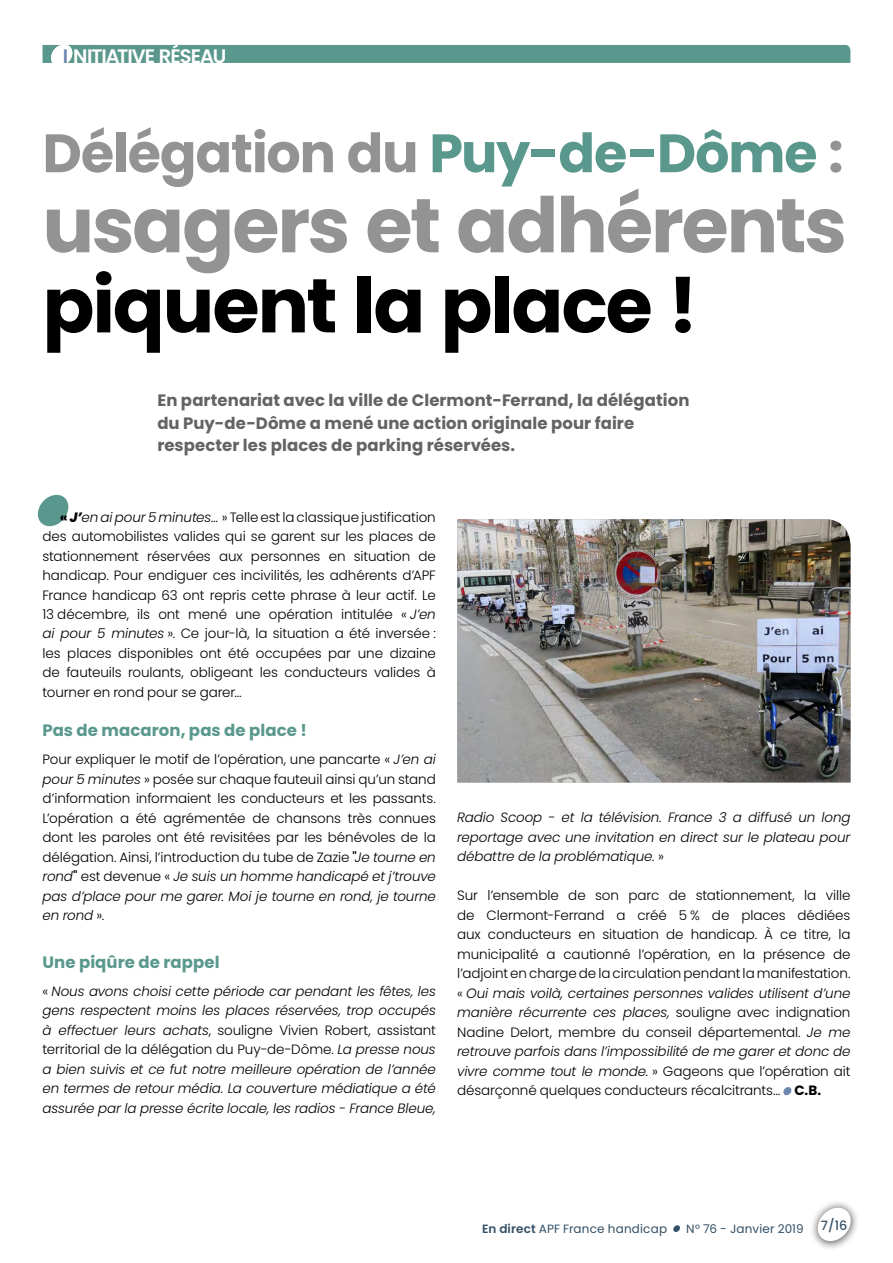
<style>
.page{position:relative;width:893px;height:1263px;background:#fff}
.page>*{position:absolute;margin:0;border:0;box-sizing:border-box;transform-origin:0 0}
.t1{font:700 76.5px "Poppins";letter-spacing:-.025em;color:#939393}
.t2{font:700 76.5px "Poppins";letter-spacing:-.025em;color:#000}
.t3{font:700 54px "Poppins";letter-spacing:-.02em;color:#939393}
.t4{font:600 19.5px "Poppins";letter-spacing:-.055em;color:#fff}
.t5{font:700 16.5px/22.5px "Poppins";letter-spacing:.005em;color:#636363}
.t6{font:700 16.5px "Poppins";letter-spacing:.005em;color:#5a988d}
.t7{font:300 13.5px/19.5px "Poppins";letter-spacing:-.01em;color:#000;text-align:justify}
.t8{font:italic 300 13.5px/19.5px "Poppins";letter-spacing:-.01em;color:#000;text-align:justify}
.t9{font:500 12.9px "Poppins";color:#345066}
.t10{font:12px "Poppins";letter-spacing:.015em;color:#345066}
.s1{color:#6c88b1}
.s2{color:#5a988d}
.s3{font-weight:800}
.s4{font-weight:800;font-style:italic}
.s5{font-style:italic}
.s6{font-weight:500}
.s7{font-style:normal}
.s8{font-weight:700}
.s9{font-weight:600}
</style>
<div class="page">
<div style="left:809px;top:1199px;width:50px;height:51px;background:#000;opacity:.75"></div>
<svg style="left:815px;top:1205px;width:38px;height:38px"></svg>
<svg style="left:673px;top:1225px;width:7px;height:7px"></svg>
<svg style="left:43px;top:44px;width:807px;height:19px;background:#669f95"></svg>
<svg style="left:37px;top:494px;width:32px;height:33px"></svg>
<svg style="left:783px;top:1087px;width:9px;height:9px"></svg>
<img style="left:457px;top:519px;width:393px;height:263px">
<h3 class="t4" style="left:63px;top:45px;width:165px"><span class="s1">I</span> NITIATIVE RÉSEAU</h3>
<h2 class="t3" style="left:43px;top:122px;width:802px">Délégation du <span class="s2">Puy-de-Dôme</span> :</h2>
<h1 class="t1" style="left:43px;top:181px;width:806px">usagers et adhérents</h1>
<h1 class="t2" style="left:43px;top:261px;width:657px">piquent la place !</h1>
<p class="t5" style="left:157px;top:389px;width:534px">En partenariat avec la ville de Clermont-Ferrand, la délégation du Puy-de-Dôme a mené une action originale pour faire respecter les places de parking réservées.</p>
<p class="t7" style="left:43px;top:507px;width:395px;text-indent:17px"><span class="s3">«</span><span class="s4">J’</span><span class="s5">en ai pour 5 minutes…</span> » Telle est la classique justification des automobilistes valides qui se garent sur les places de stationnement réservées aux personnes en situation de handicap. Pour endiguer ces incivilités, les adhérents d’APF France handicap 63 ont repris cette phrase à leur actif. Le 13 décembre, ils ont mené une opération intitulée « <span class="s5">J’en ai pour 5 minutes</span> ». Ce jour-là, la situation a été inversée : les places disponibles ont été occupées par une dizaine de fauteuils roulants, obligeant les conducteurs valides à tourner en rond pour se garer…</p>
<p class="t6" style="left:43px;top:721px;width:266px">Pas de macaron, pas de place !</p>
<p class="t7" style="left:43px;top:750px;width:395px">Pour expliquer le motif de l’opération, une pancarte « <span class="s5">J’en ai pour 5 minutes</span> » posée sur chaque fauteuil ainsi qu’un stand d’information informaient les conducteurs et les passants.<br>L’opération a été agrémentée de chansons très connues dont les paroles ont été revisitées par les bénévoles de la délégation. Ainsi, l’introduction du tube de Zazie <span class="s6">"</span><span class="s5">Je tourne en rond</span><span class="s6">"</span> est devenue « <span class="s5">Je suis un homme handicapé et j’trouve pas d’place pour me garer. Moi je tourne en rond, je tourne en rond</span> ».</p>
<p class="t6" style="left:43px;top:952px;width:179px">Une piqûre de rappel</p>
<p class="t8" style="left:43px;top:981px;width:395px"><span class="s7">«</span> Nous avons choisi cette période car pendant les fêtes, les gens respectent moins les places réservées, trop occupés à effectuer leurs achats<span class="s7">, souligne Vivien Robert, assistant territorial de la délégation du Puy-de-Dôme.</span> La presse nous a bien suivis et ce fut notre meilleure opération de l’année en termes de retour média. La couverture médiatique a été assurée par la presse écrite locale, les radios - France Bleue,</p>
<p class="t8" style="left:457px;top:808px;width:395px">Radio Scoop - et la télévision. France 3 a diffusé un long reportage avec une invitation en direct sur le plateau pour débattre de la problématique. <span class="s7">»</span></p>
<p class="t7" style="left:457px;top:886px;width:395px">Sur l’ensemble de son parc de stationnement, la ville de Clermont-Ferrand a créé 5 % de places dédiées aux conducteurs en situation de handicap. À ce titre, la municipalité a cautionné l’opération, en la présence de l’adjoint en charge de la circulation pendant la manifestation. « <span class="s5">Oui mais voilà, certaines personnes valides utilisent d’une manière récurrente ces places,</span> souligne avec indignation Nadine Delort, membre du conseil départemental. <span class="s5">Je me retrouve parfois dans l’impossibilité de me garer et donc de vivre comme tout le monde.</span> » Gageons que l’opération ait désarçonné quelques conducteurs récalcitrants… <span class="s8">C.B.</span></p>
<p class="t10" style="left:482px;top:1222px;width:187px"><span class="s9">En direct</span> APF France handicap</p>
<p class="t10" style="left:686px;top:1222px;width:119px">N° 76 - Janvier 2019</p>
<p class="t9" style="left:821px;top:1217px;width:28px">7/16</p>
</div>
